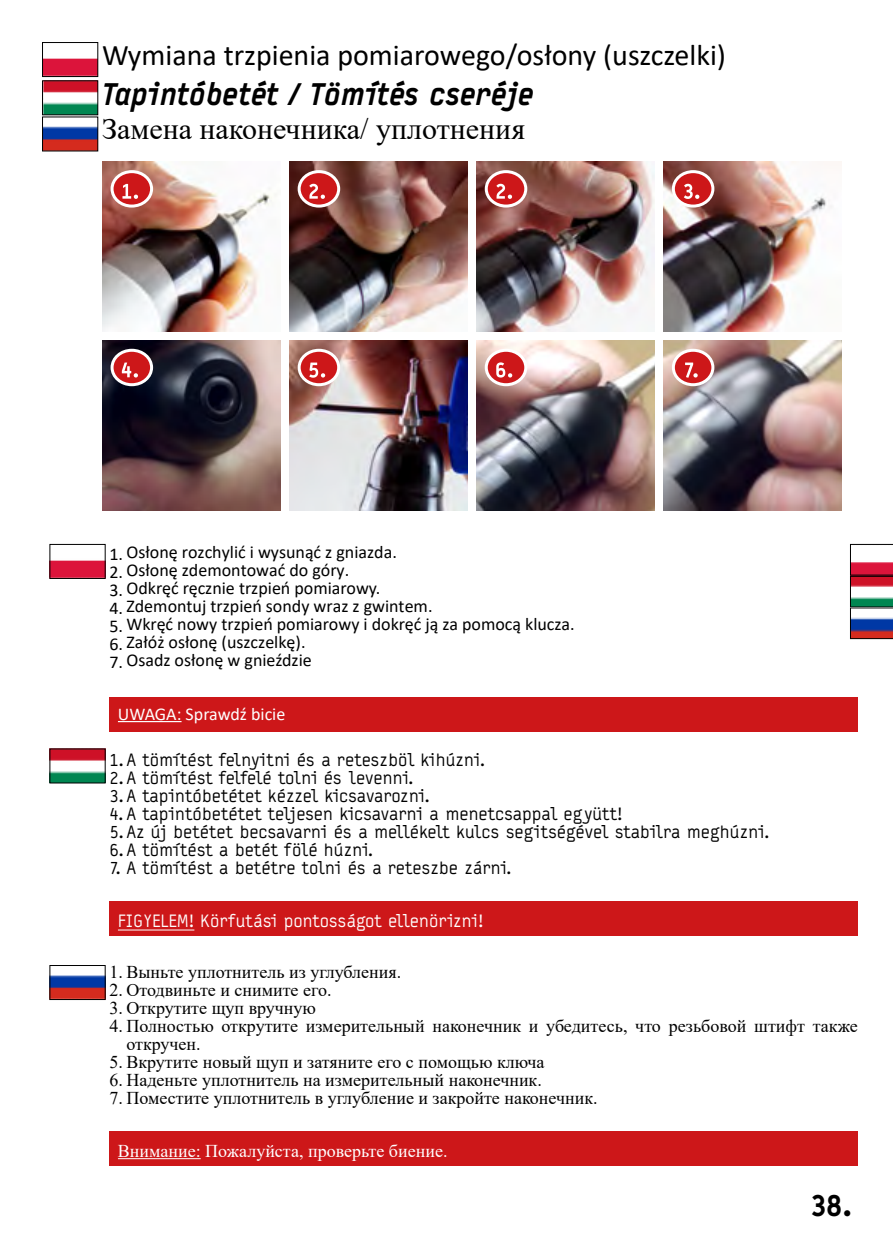
<style>
.page{position:relative;width:893px;height:1259px;background:#fff}
.page>*{position:absolute;margin:0;border:0;box-sizing:border-box;transform-origin:0 0}
.t1{font:30px "Calibri";color:#000}
.t2{font:30px "Times New Roman";color:#000}
.t3{font:italic 900 30px "Typestar";color:#000}
.t4{font:900 30px "Typestar";color:#000}
.t5{font:18px/18px "Times New Roman";color:#000}
.t6{font:18px/18px "Typestar";color:#000}
.t7{font:18px/18px "Calibri";color:#000}
.t8{font:18px "Typestar";color:#fff}
.t9{font:18px "Times New Roman";color:#fff}
.t10{font:18px "Calibri";color:#fff}
</style>
<div class="page">
<svg style="left:850px;top:544px;width:43px;height:95px"></svg>
<img style="left:52px;top:560px;width:52px;height:17px">
<div style="left:50px;top:544px;width:56px;height:35px;border:1px solid #000"></div>
<img style="left:52px;top:975px;width:52px;height:23px">
<div style="left:50px;top:965px;width:56px;height:35px;border:1px solid #000"></div>
<img style="left:52px;top:750px;width:52px;height:31px">
<div style="left:109px;top:697px;width:749px;height:34px;background:#cd1719"></div>
<hr style="left:118px;top:721px;width:64px;height:1px;background:#fff">
<div style="left:109px;top:901px;width:749px;height:34px;background:#cd1719"></div>
<hr style="left:118px;top:929px;width:76px;height:1px;background:#fff">
<div style="left:109px;top:1131px;width:749px;height:34px;background:#cd1719"></div>
<hr style="left:118px;top:1158px;width:83px;height:1px;background:#fff">
<img style="left:44px;top:58px;width:52px;height:17px">
<div style="left:42px;top:42px;width:56px;height:35px;border:1px solid #000"></div>
<img style="left:44px;top:126px;width:52px;height:23px">
<img style="left:44px;top:82px;width:52px;height:31px">
<div style="left:42px;top:80px;width:56px;height:35px;border:1px solid #000"></div>
<img style="left:663px;top:162px;width:179px;height:170px">
<img style="left:102px;top:162px;width:175px;height:170px">
<img style="left:289px;top:162px;width:179px;height:170px">
<img style="left:476px;top:162px;width:179px;height:170px">
<img style="left:102px;top:340px;width:179px;height:170px">
<img style="left:476px;top:340px;width:179px;height:170px">
<img style="left:663px;top:340px;width:179px;height:170px">
<svg style="left:112px;top:172px;width:40px;height:34px"></svg>
<div style="left:111px;top:170px;width:42px;height:38px;border:3px solid #fff;border-radius:50%"></div>
<svg style="left:299px;top:172px;width:40px;height:34px"></svg>
<div style="left:298px;top:170px;width:42px;height:38px;border:3px solid #fff;border-radius:50%"></div>
<svg style="left:486px;top:172px;width:40px;height:34px"></svg>
<div style="left:485px;top:170px;width:42px;height:38px;border:3px solid #fff;border-radius:50%"></div>
<svg style="left:673px;top:172px;width:40px;height:34px"></svg>
<div style="left:672px;top:170px;width:42px;height:38px;border:3px solid #fff;border-radius:50%"></div>
<svg style="left:112px;top:350px;width:40px;height:35px"></svg>
<div style="left:111px;top:349px;width:42px;height:37px;border:3px solid #fff;border-radius:50%"></div>
<svg style="left:486px;top:350px;width:40px;height:35px"></svg>
<div style="left:485px;top:349px;width:42px;height:37px;border:3px solid #fff;border-radius:50%"></div>
<svg style="left:122px;top:184px;width:16px;height:15px"></svg>
<svg style="left:309px;top:184px;width:16px;height:15px"></svg>
<svg style="left:496px;top:184px;width:16px;height:15px"></svg>
<svg style="left:684px;top:184px;width:15px;height:15px"></svg>
<svg style="left:122px;top:362px;width:16px;height:15px"></svg>
<svg style="left:496px;top:362px;width:16px;height:15px"></svg>
<div style="left:673px;top:350px;width:40px;height:35px;background:#cd1719;border-radius:50%"></div>
<div style="left:672px;top:349px;width:42px;height:37px;border:3px solid #fff;border-radius:50%"></div>
<svg style="left:685px;top:362px;width:13px;height:16px"></svg>
<img style="left:289px;top:340px;width:179px;height:170px">
<svg style="left:299px;top:350px;width:40px;height:35px"></svg>
<div style="left:298px;top:349px;width:42px;height:37px;border:3px solid #fff;border-radius:50%"></div>
<svg style="left:309px;top:362px;width:16px;height:16px"></svg>
<h1 class="t1" style="left:102px;top:34px;width:625px">Wymiana trzpienia pomiarowego/osłony (uszczelki)</h1>
<h1 class="t3" style="left:102px;top:75px;width:433px">Tapintóbetét / Tömítés cseréje</h1>
<h1 class="t2" style="left:102px;top:108px;width:425px">Замена наконечника/ уплотнения</h1>
<p class="t7" style="left:126px;top:542px;width:450px">Osłonę rozchylić i wysunąć z gniazda.<br>Osłonę zdemontować do góry.<br>Odkręć ręcznie trzpień pomiarowy.<br>Zdemontuj trzpień sondy wraz z gwintem.<br>Wkręć nowy trzpień pomiarowy i dokręć ją za pomocą klucza.<br>Załóż osłonę (uszczelkę).<br>Osadz osłonę w gnieździe</p>
<p class="t7" style="left:109px;top:544px;width:15px;text-align:justify">1.<br>2.<br>3.<br>4.<br>5.<br>6.<br>7.</p>
<p class="t10" style="left:118px;top:701px;width:169px">UWAGA: Sprawdź bicie</p>
<p class="t6" style="left:109px;top:750px;width:377px">1.A tömítést felnyitni és a reteszböl kihúzni.</p>
<p class="t6" style="left:109px;top:768px;width:322px">2. A tömítést felfelé tolni és levenni.<br>3.A tapintóbetétet kézzel kicsavarozni.</p>
<p class="t6" style="left:109px;top:804px;width:661px">4. A tapintóbetétet teljesen kicsavarni a menetcsappal együtt!<br>5.Az új betétet becsavarni és a mellékelt kulcs segitségével stabilra meghúzni.<br>6.A tömítést a betét fölé húzni.</p>
<p class="t6" style="left:109px;top:858px;width:403px">7. A tömítést a betétre tolni és a reteszbe zárni.</p>
<p class="t8" style="left:118px;top:911px;width:367px">FIGYELEM! Körfutási pontosságot ellenörizni!</p>
<p class="t5" style="left:109px;top:962px;width:293px">1. Выньте уплотнитель из углубления.</p>
<p class="t5" style="left:109px;top:980px;width:224px">2. Отодвиньте и снимите его.</p>
<p class="t5" style="left:109px;top:998px;width:208px">3. Открутите щуп вручную</p>
<p class="t5" style="left:126px;top:1016px;width:733px;text-indent:-17px">4. Полностью открутите измерительный наконечник и убедитесь, что резьбовой штифт также откручен.</p>
<p class="t5" style="left:109px;top:1052px;width:437px">5. Вкрутите новый щуп и затяните его с помощью ключа</p>
<p class="t5" style="left:109px;top:1070px;width:434px">6. Наденьте уплотнитель на измерительный наконечник.</p>
<p class="t5" style="left:109px;top:1088px;width:490px">7. Поместите уплотнитель в углубление и закройте наконечник.</p>
<p class="t9" style="left:118px;top:1138px;width:331px">Внимание: Пожалуйста, проверьте биение.</p>
<h1 class="t4" style="left:810px;top:1186px;width:43px">38.</h1>
</div>
